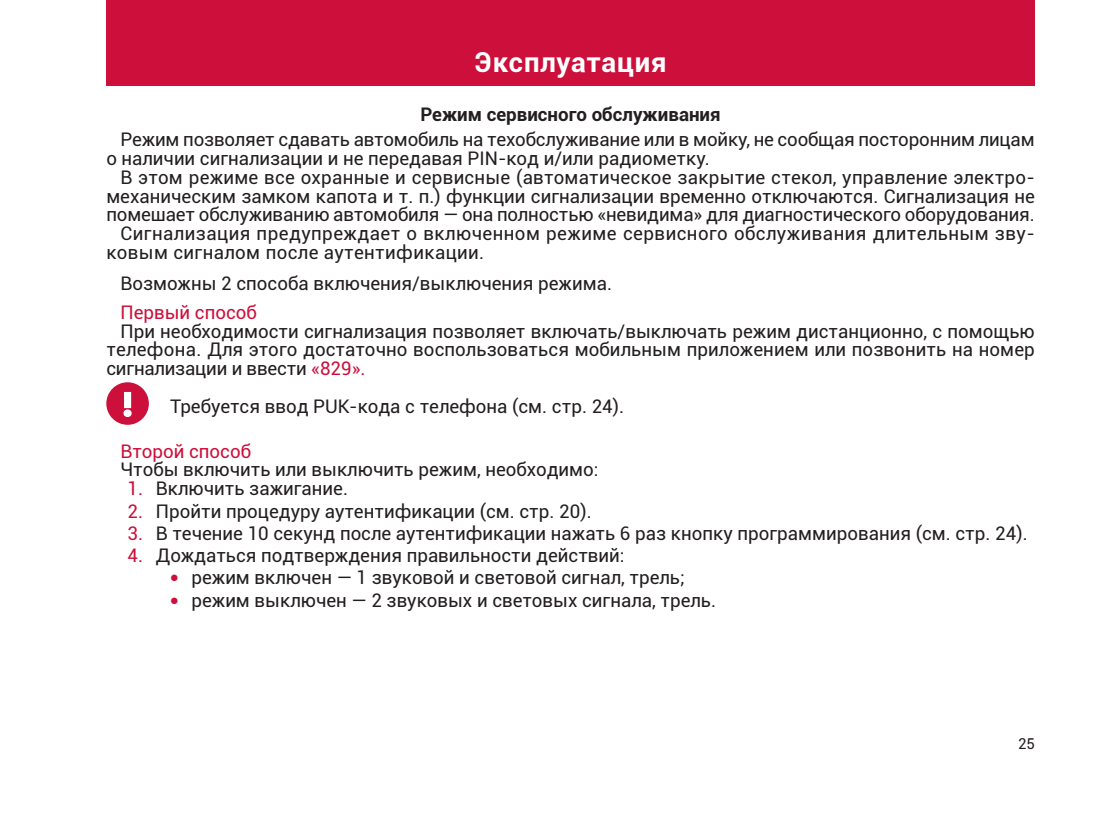
<style>
.page{position:relative;width:1120px;height:815px;background:#fff}
.page>*{position:absolute;margin:0;border:0;box-sizing:border-box;transform-origin:0 0}
.t1{font:700 27.5px "Roboto";letter-spacing:.03em;color:#fff}
.t2{font:18.75px/18.8px "Roboto";color:#231f20}
.t3{font:18.75px "Roboto";letter-spacing:.025em;color:#231f20}
.t4{font:18.75px "Roboto";letter-spacing:.02em;color:#231f20}
.t5{font:700 18.75px "Roboto";color:#231f20}
.t6{font:18.75px "Roboto";color:#cd0f3b}
.t7{font:15px "Roboto";color:#231f20}
.s1{color:#cd0f3b}
.s2{font-family:"Tahoma";color:#cd0f3b}
</style>
<div class="page">
<div style="left:106px;top:0;width:929px;height:85px;background:#cd0f3b"></div>
<div style="left:106px;top:382px;width:43px;height:43px;background:#cd0f3b;border-radius:50%"></div>
<svg style="left:123px;top:392px;width:9px;height:25px"></svg>
<h1 class="t1" style="left:474px;top:43px;width:194px">Эксплуатация</h1>
<p class="t5" style="left:420px;top:101px;width:302px">Режим сервисного обслуживания</p>
<p class="t2" style="left:106px;top:130px;width:930px;text-indent:14px">Режим позволяет сдавать автомобиль на техобслуживание или в мойку, не сообщая посторонним лицам о наличии сигнализации и не передавая PIN-код и/или радиометку.</p>
<p class="t2" style="left:120px;top:167px;width:916px">В этом режиме все охранные и сервисные (автоматическое закрытие стекол, управление электро-</p>
<p class="t2" style="left:106px;top:186px;width:930px">механическим замком капота и т. п.) функции сигнализации временно отключаются. Сигнализация не</p>
<p class="t2" style="left:106px;top:205px;width:930px">помешает обслуживанию автомобиля — она полностью «невидима» для диагностического оборудования.</p>
<p class="t3" style="left:120px;top:220px;width:916px">Сигнализация предупреждает о включенном режиме сервисного обслуживания длительным зву-</p>
<p class="t4" style="left:106px;top:239px;width:379px">ковым сигналом после аутентификации.</p>
<p class="t2" style="left:120px;top:273px;width:493px">Возможны 2 способа включения/выключения режима.</p>
<p class="t6" style="left:120px;top:299px;width:138px">Первый способ</p>
<p class="t2" style="left:106px;top:321px;width:930px;text-align:justify;text-indent:14px">При необходимости сигнализация позволяет включать/выключать режим дистанционно, с помощью телефона. Для этого достаточно воспользоваться мобильным приложением или позвонить на номер сигнализации и ввести <span class="s1">«829».</span></p>
<p class="t2" style="left:170px;top:397px;width:455px">Требуется ввод PUK-кода с телефона (см. стр. 24).</p>
<p class="t6" style="left:120px;top:438px;width:132px">Второй способ</p>
<p class="t2" style="left:120px;top:460px;width:479px">Чтобы включить или выключить режим, необходимо:</p>
<p class="t2" style="left:128px;top:478px;width:222px"><span class="s1">1.</span> Включить зажигание.</p>
<p class="t2" style="left:128px;top:501px;width:465px"><span class="s1">2.</span> Пройти процедуру аутентификации (см. стр. 20).</p>
<p class="t2" style="left:128px;top:523px;width:901px"><span class="s1">3.</span> В течение 10 секунд после аутентификации нажать 6 раз кнопку программирования (см. стр. 24).</p>
<p class="t2" style="left:128px;top:545px;width:498px"><span class="s1">4.</span> Дождаться подтверждения правильности действий:</p>
<p class="t2" style="left:170px;top:568px;width:516px"><span class="s2">•</span> режим включен — 1 звуковой и световой сигнал, трель;</p>
<p class="t2" style="left:170px;top:590px;width:547px"><span class="s2">•</span> режим выключен — 2 звуковых и световых сигнала, трель.</p>
<p class="t7" style="left:1018px;top:733px;width:18px">25</p>
</div>
